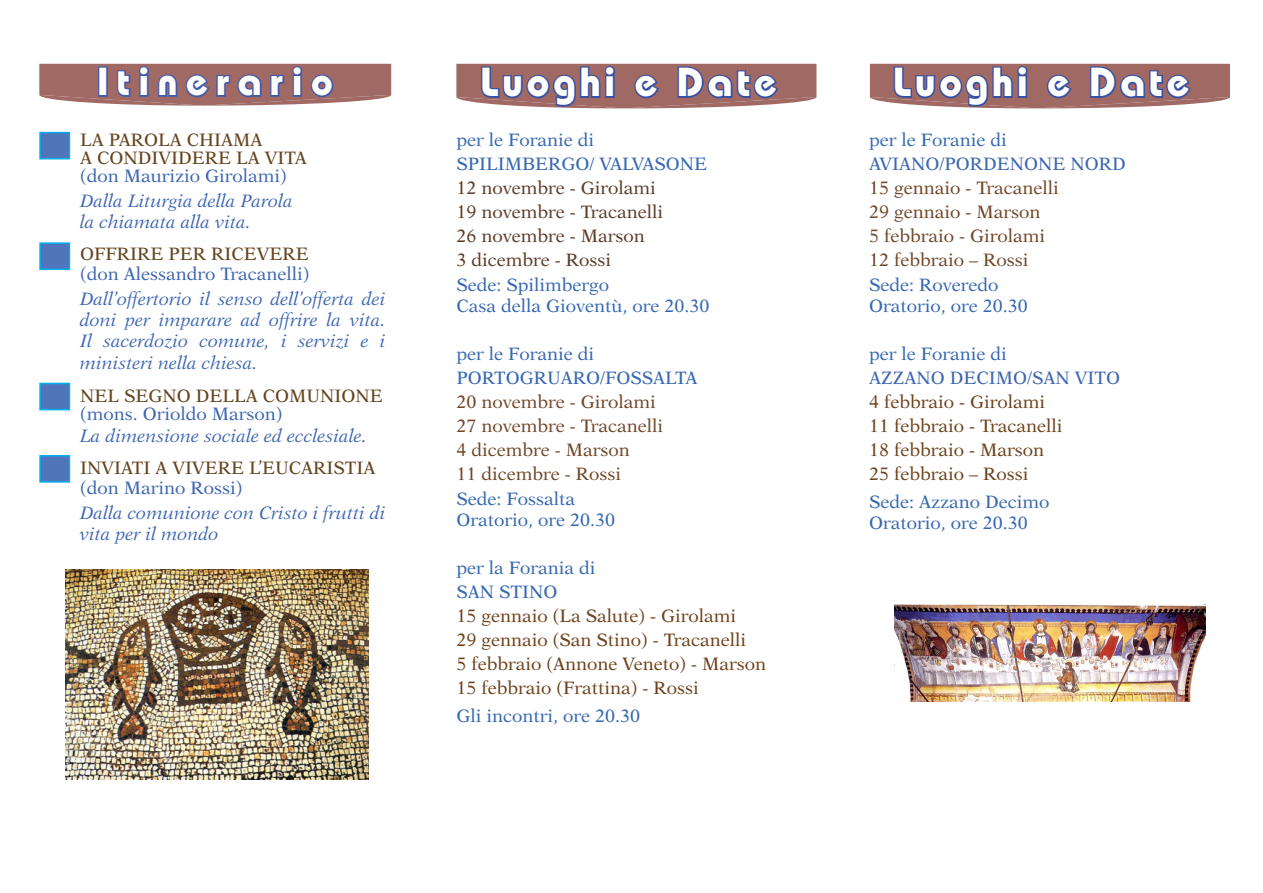
<style>
.page{position:relative;width:1263px;height:893px;background:#fff}
.page>*{position:absolute;margin:0;border:0;box-sizing:border-box;transform-origin:0 0}
.t1{font:700 40.5px "Bauhaus Std";letter-spacing:.1em;color:#fff}
.t2{font:700 39px "Bauhaus Std";letter-spacing:.22em;color:#fff}
.t3{font:18px/21px "New Aster LT Std";color:#3668b2}
.t4{font:italic 18px/21.5px "New Aster LT Std";color:#3e66b1;text-align:justify}
.t5{font:18px "New Aster LT Std";color:#6d431d}
.t6{font:18px "New Aster LT Std";color:#704729}
.t7{font:18px/19.5px "New Aster LT Std";color:#3e66b1}
.t8{font:18px/19.5px "New Aster LT Std";color:#64441e}
.t9{font:18px "New Aster LT Std";color:#5b3c28}
.s1{color:#64441e}
.s2{color:#3e66b1}
</style>
<div class="page">
<div style="left:39px;top:132px;width:31px;height:27px;background:#5175ba;border:2px solid #00aeef"></div>
<div style="left:39px;top:242px;width:31px;height:28px;background:#5175ba;border:2px solid #00aeef"></div>
<div style="left:39px;top:383px;width:31px;height:27px;background:#5175ba;border:2px solid #00aeef"></div>
<div style="left:39px;top:455px;width:31px;height:28px;background:#5175ba;border:2px solid #00aeef"></div>
<img style="left:66px;top:570px;width:302px;height:209px">
<svg style="left:456px;top:64px;width:360px;height:44px;background:#8e6b79"></svg>
<svg style="left:39px;top:64px;width:352px;height:42px;background:#977079"></svg>
<svg style="left:870px;top:64px;width:360px;height:44px;background:#8e6b79"></svg>
<img style="left:895px;top:605px;width:311px;height:97px">
<p class="t2" style="left:98px;top:58px;width:237px">Itinerario</p>
<p class="t1" style="left:480px;top:57px;width:298px">Luoghi e Date</p>
<p class="t1" style="left:893px;top:57px;width:298px">Luoghi e Date</p>
<p class="t8" style="left:80px;top:130px;width:184px">LA PAROLA CHIAMA</p>
<p class="t8" style="left:80px;top:148px;width:228px">A CONDIVIDERE LA VITA</p>
<p class="t7" style="left:80px;top:166px;width:208px">(don Maurizio Girolami)</p>
<p class="t4" style="left:80px;top:190px;width:215px">Dalla Liturgia della Parola</p>
<p class="t4" style="left:80px;top:211px;width:173px">la chiamata alla vita.</p>
<p class="t7" style="left:80px;top:244px;width:231px"><span class="s1">OFFRIRE PER RICEVERE </span>(don Alessandro Tracanelli)</p>
<p class="t4" style="left:80px;top:288px;width:307px">Dall’offertorio il senso dell’offerta dei doni per imparare ad offrire la vita.<br>Il sacerdozio comune, i servizi e i ministeri nella chiesa.</p>
<p class="t8" style="left:80px;top:386px;width:304px">NEL SEGNO DELLA COMUNIONE</p>
<p class="t7" style="left:80px;top:404px;width:204px">(mons. Orioldo Marson)</p>
<p class="t4" style="left:80px;top:425px;width:288px">La dimensione sociale ed ecclesiale.</p>
<p class="t8" style="left:80px;top:458px;width:297px">INVIATI A VIVERE L’EUCARISTIA <span class="s2">(don Marino Rossi)</span></p>
<p class="t4" style="left:80px;top:502px;width:307px;line-height:21px">Dalla comunione con Cristo i frutti di vita per il mondo</p>
<p class="t3" style="left:456px;top:129px;width:139px">per le Foranie di</p>
<p class="t3" style="left:456px;top:153px;width:252px">SPILIMBERGO/ VALVASONE</p>
<p class="t9" style="left:456px;top:177px;width:201px">12 novembre - Girolami</p>
<p class="t9" style="left:456px;top:201px;width:208px">19 novembre - Tracanelli</p>
<p class="t9" style="left:456px;top:225px;width:190px">26 novembre - Marson</p>
<p class="t9" style="left:456px;top:249px;width:156px">3 dicembre - Rossi</p>
<p class="t3" style="left:456px;top:274px;width:255px">Sede: Spilimbergo<br>Casa della Gioventù, ore 20.30</p>
<p class="t3" style="left:456px;top:343px;width:139px">per le Foranie di</p>
<p class="t3" style="left:456px;top:367px;width:243px">PORTOGRUARO/FOSSALTA</p>
<p class="t6" style="left:456px;top:391px;width:201px">20 novembre - Girolami</p>
<p class="t6" style="left:456px;top:415px;width:208px">27 novembre - Tracanelli</p>
<p class="t6" style="left:456px;top:439px;width:175px">4 dicembre - Marson</p>
<p class="t6" style="left:456px;top:463px;width:166px">11 dicembre - Rossi</p>
<p class="t3" style="left:456px;top:488px;width:160px">Sede: Fossalta<br>Oratorio, ore 20.30</p>
<p class="t3" style="left:456px;top:557px;width:141px">per la Forania di</p>
<p class="t3" style="left:456px;top:581px;width:103px">SAN STINO</p>
<p class="t5" style="left:456px;top:605px;width:281px">15 gennaio (La Salute) - Girolami</p>
<p class="t5" style="left:456px;top:629px;width:291px">29 gennaio (San Stino) - Tracanelli</p>
<p class="t5" style="left:456px;top:653px;width:311px">5 febbraio (Annone Veneto) - Marson</p>
<p class="t5" style="left:456px;top:677px;width:244px">15 febbraio (Frattina) - Rossi</p>
<p class="t3" style="left:456px;top:706px;width:185px">Gli incontri, ore 20.30</p>
<p class="t3" style="left:869px;top:129px;width:139px">per le Foranie di</p>
<p class="t7" style="left:869px;top:154px;width:258px">AVIANO/PORDENONE NORD</p>
<p class="t6" style="left:869px;top:177px;width:191px">15 gennaio - Tracanelli</p>
<p class="t6" style="left:869px;top:201px;width:173px">29 gennaio - Marson</p>
<p class="t6" style="left:869px;top:225px;width:178px">5 febbraio - Girolami</p>
<p class="t6" style="left:869px;top:249px;width:161px">12 febbraio – Rossi</p>
<p class="t3" style="left:869px;top:274px;width:160px">Sede: Roveredo<br>Oratorio, ore 20.30</p>
<p class="t3" style="left:869px;top:343px;width:139px">per le Foranie di</p>
<p class="t7" style="left:869px;top:368px;width:253px">AZZANO DECIMO/SAN VITO</p>
<p class="t5" style="left:869px;top:391px;width:178px">4 febbraio - Girolami</p>
<p class="t5" style="left:869px;top:415px;width:195px">11 febbraio - Tracanelli</p>
<p class="t5" style="left:869px;top:439px;width:177px">18 febbraio - Marson</p>
<p class="t5" style="left:869px;top:463px;width:161px">25 febbraio – Rossi</p>
<p class="t3" style="left:869px;top:491px;width:182px">Sede: Azzano Decimo<br>Oratorio, ore 20.30</p>
</div>
